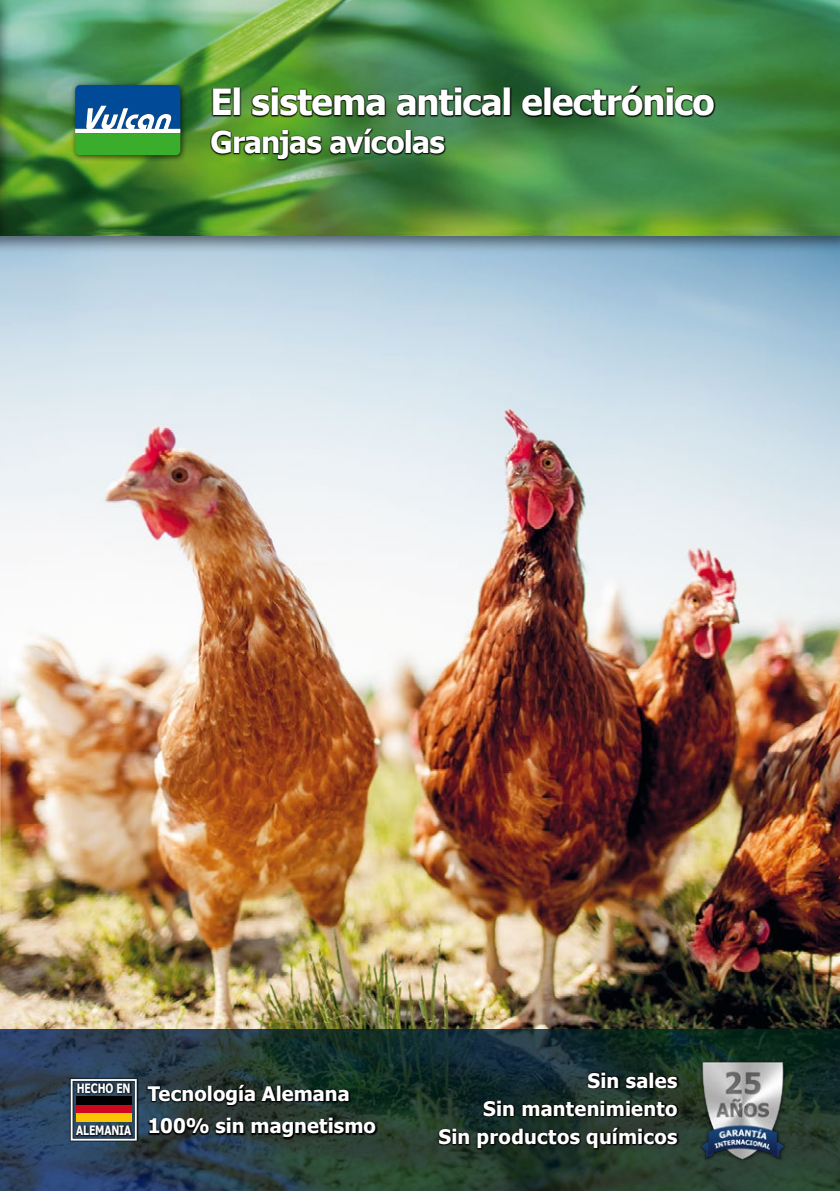
<style>
.page{position:relative;width:840px;height:1191px;background:#fff}
.page>*{position:absolute;margin:0;border:0;box-sizing:border-box;transform-origin:0 0}
.t1{font:700 36px "Tahoma";letter-spacing:-.025em;color:#fff}
.t2{font:700 30px "Tahoma";letter-spacing:-.03em;color:#fff}
.t3{font:700 20px/28px "Tahoma";letter-spacing:.005em;color:#fff;text-align:right}
.t4{font:700 13px "Tahoma";letter-spacing:-.01em;color:#fff;scale:.8 1}
</style>
<div class="page">
<img style="left:0;top:254px;width:839px;height:775px">
<div style="left:0;top:0;width:839px;height:254px;background:#000;opacity:.5"></div>
<img style="left:12px;top:0;width:827px;height:235px">
<svg style="left:210px;top:85px;width:505px;height:76px;background:#30602e"></svg>
<div style="left:70px;top:80px;width:117px;height:82px;background:#000;opacity:.75"></div>
<svg style="left:75px;top:85px;width:105px;height:70px;background:#3e8786"></svg>
<div style="left:0;top:0;width:12px;height:254px;background:#000;opacity:.5"></div>
<img style="left:0;top:0;width:1px;height:235px">
<svg style="left:0;top:1029px;width:839px;height:162px;background:#223a3c"></svg>
<div style="left:70px;top:1077px;width:69px;height:65px;background:#000;opacity:.75"></div>
<svg style="left:70px;top:1078px;width:68px;height:63px;background:#404e5a"></svg>
<div style="left:76px;top:1104px;width:55px;height:9px;background:#cd071e"></div>
<div style="left:76px;top:1096px;width:55px;height:8px;background:#000"></div>
<div style="left:76px;top:1113px;width:55px;height:9px;background:#fbc400"></div>
<img style="left:683px;top:1054px;width:115px;height:116px">
<svg style="left:437px;top:1071px;width:242px;height:78px;background:#14231f"></svg>
<svg style="left:147px;top:1083px;width:231px;height:56px;background:#182421"></svg>
<h1 class="t1" style="left:210px;top:76px;width:505px">El sistema antical electrónico</h1>
<h2 class="t2" style="left:210px;top:121px;width:236px">Granjas avícolas</h2>
<p class="t4" style="left:77px;top:1079px;width:69px">HECHO EN</p>
<p class="t4" style="left:76px;top:1121px;width:70px">ALEMANIA</p>
<p class="t3" style="left:148px;top:1079px;width:229px;line-height:32px;text-align:left">Tecnología Alemana<br>100% sin magnetismo</p>
<p class="t3" style="left:438px;top:1067px;width:240px">Sin sales<br>Sin mantenimiento<br>Sin productos químicos</p>
</div>
